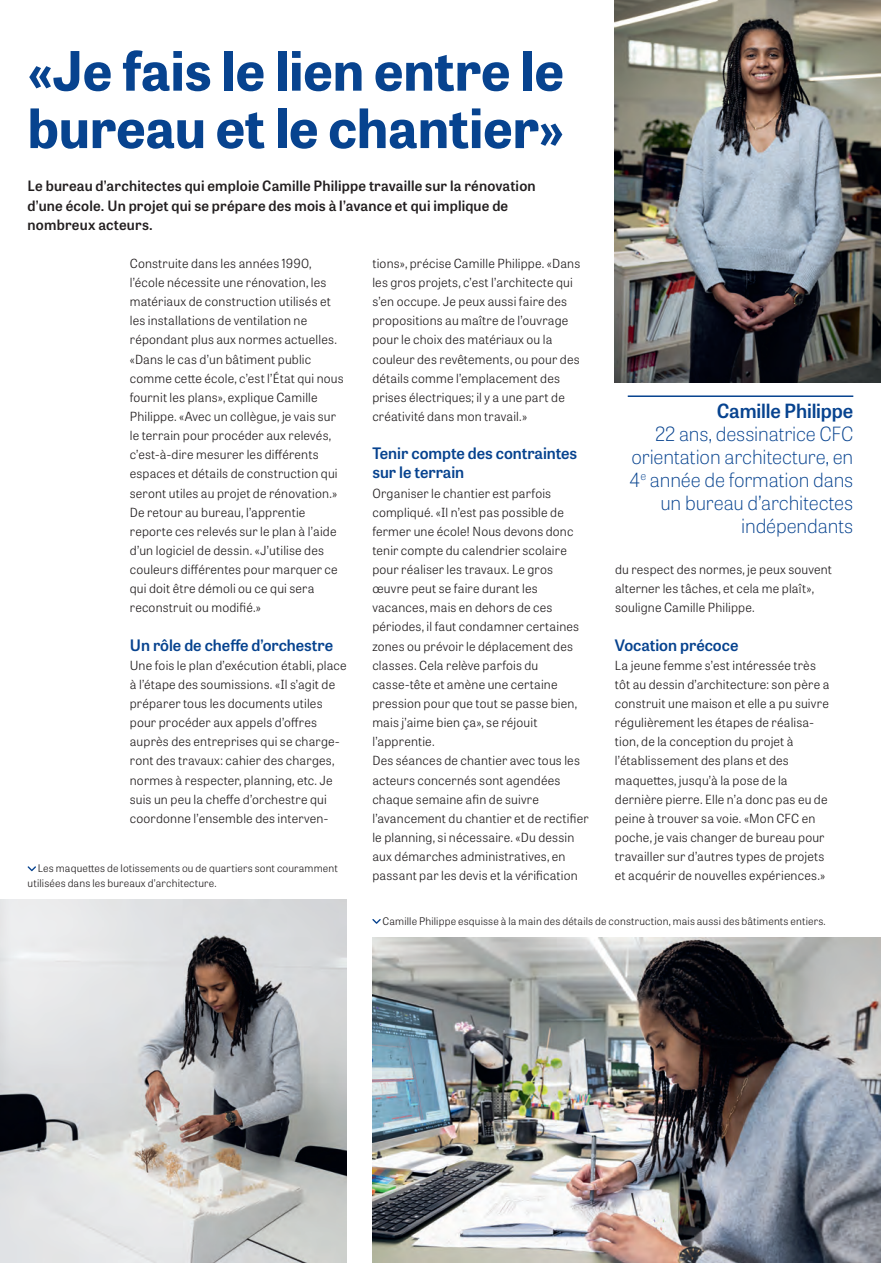
<style>
.page{position:relative;width:881px;height:1263px;background:#fff}
.page>*{position:absolute;margin:0;border:0;box-sizing:border-box;transform-origin:0 0}
.t1{font:700 54px/57.4px "Tablet Gothic";color:#07438f}
.t2{font:100 19.5px/22.8px "Tablet Gothic";letter-spacing:-.01em;color:#07438f;text-align:right}
.t3{font:600 19.5px "Tablet Gothic";letter-spacing:-.01em;color:#07438f}
.t4{font:600 15.75px/19.2px "Tablet Gothic";color:#07438f}
.t5{font:600 14.25px/19.2px "Tablet Gothic";letter-spacing:.015em;color:#231f20}
.t6{font:300 12.6px/19.2px "Tablet Gothic";letter-spacing:.015em;color:#231f20}
.t7{font:300 10.5px/14.4px "Tablet Gothic";letter-spacing:.015em;color:#231f20}
</style>
<div class="page">
<hr style="left:627px;top:395px;width:226px;height:2px;background:#07438f">
<svg style="left:372px;top:919px;width:8px;height:5px"></svg>
<svg style="left:28px;top:866px;width:8px;height:5px"></svg>
<img style="left:372px;top:938px;width:508px;height:325px">
<img style="left:614px;top:0;width:266px;height:383px">
<img style="left:0;top:899px;width:347px;height:364px">
<h1 class="t1" style="left:28px;top:40px;width:537px">«Je fais le lien entre le bureau et le chantier»</h1>
<p class="t5" style="left:28px;top:176px;width:509px">Le bureau d’architectes qui emploie Camille Philippe travaille sur la rénovation d’une école. Un projet qui se prépare des mois à l’avance et qui implique de nombreux acteurs.</p>
<p class="t6" style="left:130px;top:253px;width:215px">Construite dans les années 1990, l’école nécessite une rénovation, les matériaux de construction utilisés et les installations de ventilation ne répondant plus aux normes actuelles. «Dans le cas d’un bâtiment public comme cette école, c’est l’État qui nous fournit les plans», explique Camille Philippe. «Avec un collègue, je vais sur le terrain pour procéder aux relevés, c’est-à-dire mesurer les différents espaces et détails de construction qui seront utiles au projet de rénovation.» De retour au bureau, l’apprentie reporte ces relevés sur le plan à l’aide d’un logiciel de dessin. «J’utilise des couleurs différentes pour marquer ce qui doit être démoli ou ce qui sera reconstruit ou modifié.»</p>
<p class="t4" style="left:130px;top:635px;width:205px">Un rôle de cheffe d’orchestre</p>
<p class="t6" style="left:130px;top:655px;width:218px">Une fois le plan d’exécution établi, place à l’étape des soumissions. «Il s’agit de préparer tous les documents utiles pour procéder aux appels d’offres auprès des entreprises qui se charge&shy;ront des travaux: cahier des charges, normes à respecter, planning, etc. Je suis un peu la cheffe d’orchestre qui coordonne l’ensemble des interven-</p>
<p class="t7" style="left:28px;top:861px;width:311px;text-indent:10px">Les maquettes de lotissements ou de quartiers sont couramment utilisées dans les bureaux d’architecture.</p>
<p class="t6" style="left:372px;top:253px;width:209px">tions», précise Camille Philippe. «Dans les gros projets, c’est l’architecte qui s’en occupe. Je peux aussi faire des propositions au maître de l’ouvrage pour le choix des matériaux ou la couleur des revêtements, ou pour des détails comme l’emplacement des prises électriques; il y a une part de créativité dans mon travail.»</p>
<p class="t4" style="left:372px;top:443px;width:206px">Tenir compte des contraintes sur le terrain</p>
<p class="t6" style="left:372px;top:483px;width:217px">Organiser le chantier est parfois compliqué. «Il n’est pas possible de fermer une école! Nous devons donc tenir compte du calendrier scolaire pour réaliser les travaux. Le gros œuvre peut se faire durant les vacances, mais en dehors de ces périodes, il faut condamner certaines zones ou prévoir le déplacement des classes. Cela relève parfois du casse-tête et amène une certaine pression pour que tout se passe bien, mais j’aime bien ça», se réjouit l’apprentie.<br>Des séances de chantier avec tous les acteurs concernés sont agendées chaque semaine afin de suivre l’avancement du chantier et de rectifier le planning, si nécessaire. «Du dessin aux démarches administratives, en passant par les devis et la vérification</p>
<h2 class="t3" style="left:716px;top:397px;width:138px">Camille Philippe</h2>
<h2 class="t2" style="left:629px;top:422px;width:225px">22 ans, dessinatrice CFC orientation architecture, en<br>4<sup>e</sup> année de formation dans un bureau d’architectes indépendants</h2>
<p class="t6" style="left:614px;top:559px;width:218px">du respect des normes, je peux souvent alterner les tâches, et cela me plaît», souligne Camille Philippe.</p>
<p class="t4" style="left:614px;top:635px;width:125px">Vocation précoce</p>
<p class="t6" style="left:614px;top:655px;width:216px">La jeune femme s’est intéressée très tôt au dessin d’architecture: son père a construit une maison et elle a pu suivre régulièrement les étapes de réalisa&shy;tion, de la conception du projet à l’établissement des plans et des maquettes, jusqu’à la pose de la dernière pierre. Elle n’a donc pas eu de peine à trouver sa voie. «Mon CFC en poche, je vais changer de bureau pour travailler sur d’autres types de projets et acquérir de nouvelles expériences.»</p>
<p class="t7" style="left:382px;top:913px;width:444px">Camille Philippe esquisse à la main des détails de construction, mais aussi des bâtiments entiers.</p>
</div>
